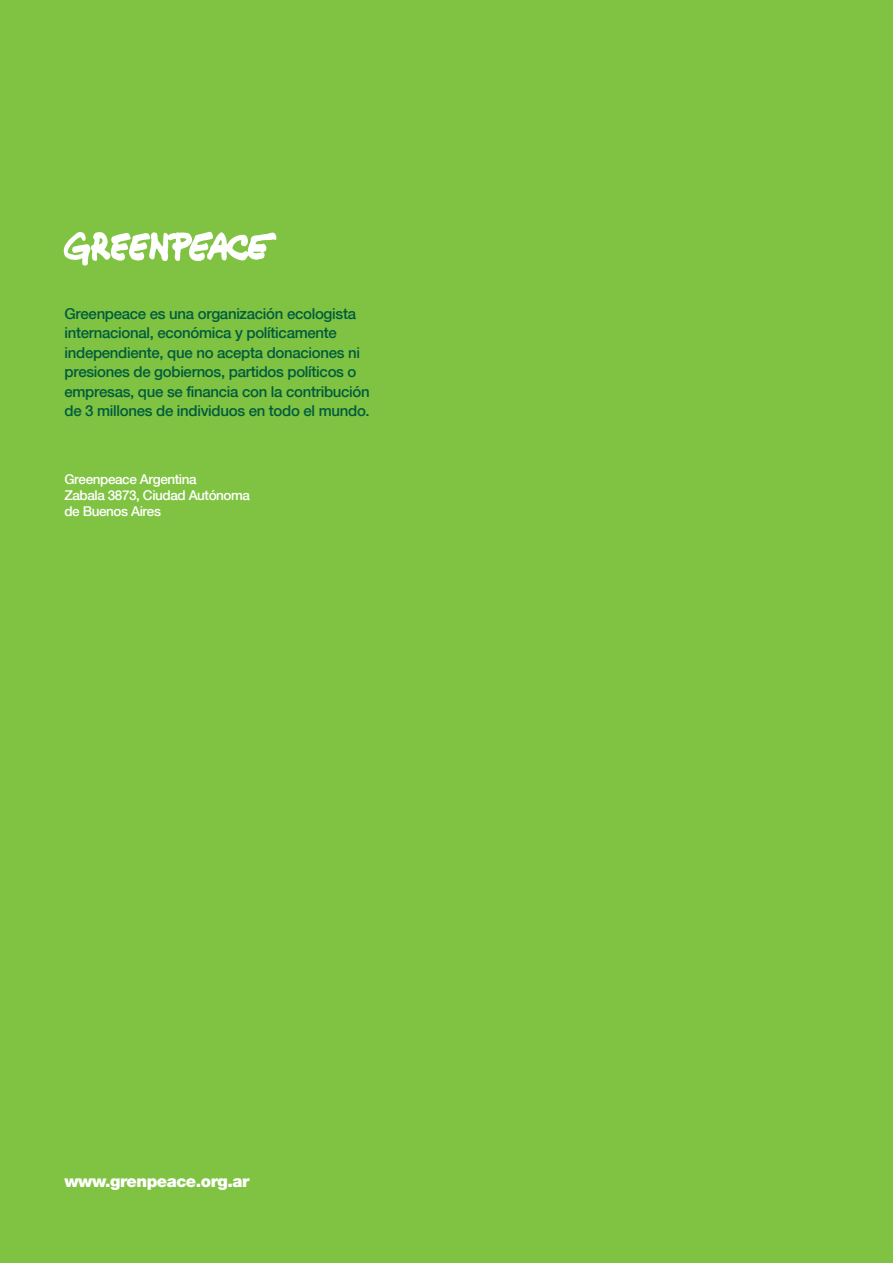
<style>
.page{position:relative;width:893px;height:1263px;background:#80c342}
.page>*{position:absolute;margin:0;border:0;box-sizing:border-box;transform-origin:0 0}
.t1{font:900 16.5px "Helvetica Neue";letter-spacing:-.03em;color:#fff}
.t2{font:500 15px/19.5px "Helvetica Neue";letter-spacing:-.02em;color:#005c3e}
.t3{font:500 13.5px/16.2px "Helvetica Neue";letter-spacing:-.03em;color:#fff}
</style>
<div class="page">
<svg style="left:64px;top:232px;width:212px;height:34px"></svg>
<p class="t2" style="left:65px;top:304px;width:307px">Greenpeace es una organización ecologista internacional, económica y políticamente independiente, que no acepta donaciones ni presiones de gobiernos, partidos políticos o empresas, que se financia con la contribución de 3 millones de individuos en todo el mundo.</p>
<p class="t3" style="left:64px;top:471px;width:187px">Greenpeace Argentina<br>Zabala 3873, Ciudad Autónoma de Buenos Aires</p>
<p class="t1" style="left:64px;top:1171px;width:186px">www.grenpeace.org.ar</p>
</div>
